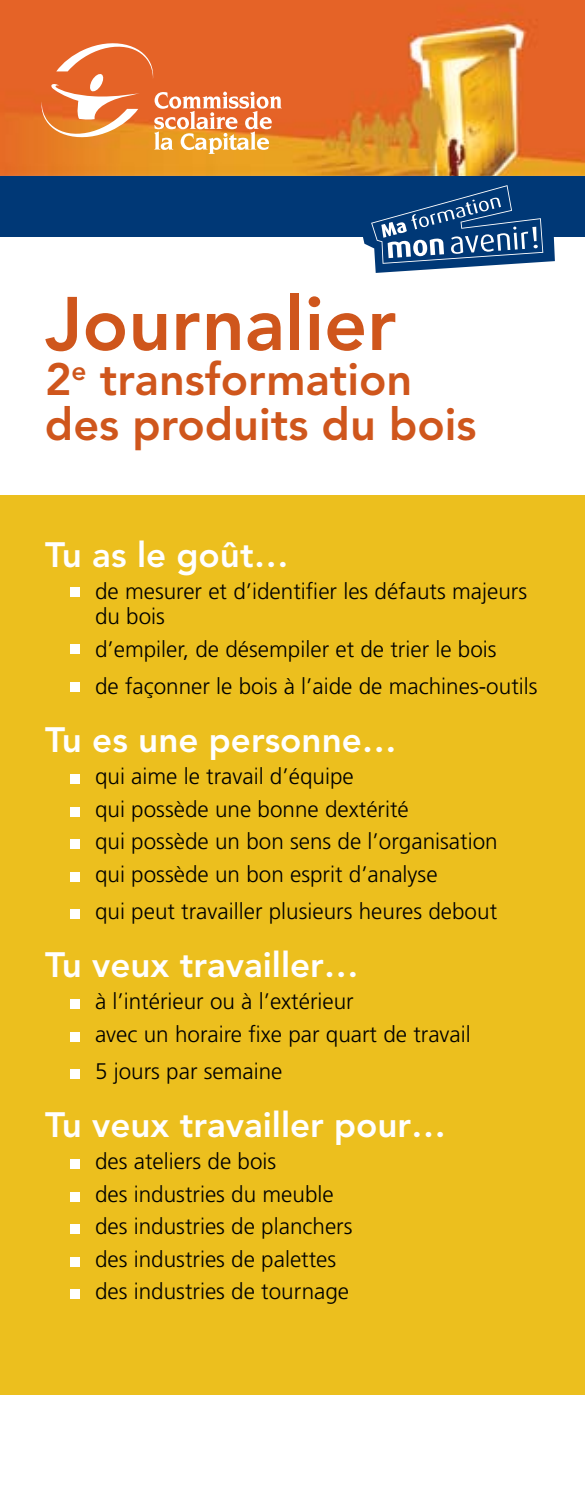
<style>
.page{position:relative;width:585px;height:1485px;background:#fff}
.page>*{position:absolute;margin:0;border:0;box-sizing:border-box;transform-origin:0 0}
.t1{font:800 75px "Avenir";color:#cf561c}
.t2{font:800 45px/45px "Avenir";color:#cf561c}
.t3{font:800 35px "Avenir";color:#fff}
.t4{font:300 22.5px/32.5px "Frutiger";color:#000}
</style>
<div class="page">
<div style="left:0;top:495px;width:585px;height:900px;background:#ecbf1e"></div>
<img style="left:0;top:0;width:585px;height:177px">
<div style="left:0;top:177px;width:585px;height:60px;background:#003876"></div>
<svg style="left:363px;top:185px;width:192px;height:88px"></svg>
<svg style="left:41px;top:37px;width:241px;height:117px;background:#e98346"></svg>
<div style="left:70px;top:587px;width:10px;height:10px;background:#fff"></div>
<div style="left:70px;top:644px;width:10px;height:10px;background:#fff"></div>
<div style="left:70px;top:682px;width:10px;height:10px;background:#fff"></div>
<div style="left:70px;top:774px;width:10px;height:10px;background:#fff"></div>
<div style="left:70px;top:807px;width:10px;height:10px;background:#fff"></div>
<div style="left:70px;top:839px;width:10px;height:10px;background:#fff"></div>
<div style="left:70px;top:872px;width:10px;height:10px;background:#fff"></div>
<div style="left:70px;top:909px;width:10px;height:10px;background:#fff"></div>
<div style="left:70px;top:999px;width:10px;height:10px;background:#fff"></div>
<div style="left:70px;top:1032px;width:10px;height:10px;background:#fff"></div>
<div style="left:70px;top:1069px;width:10px;height:10px;background:#fff"></div>
<div style="left:70px;top:1159px;width:10px;height:10px;background:#fff"></div>
<div style="left:70px;top:1192px;width:10px;height:10px;background:#fff"></div>
<div style="left:70px;top:1224px;width:10px;height:10px;background:#fff"></div>
<div style="left:70px;top:1257px;width:10px;height:10px;background:#fff"></div>
<div style="left:70px;top:1289px;width:10px;height:10px;background:#fff"></div>
<h1 class="t1" style="left:45px;top:280px;width:353px">Journalier</h1>
<h2 class="t2" style="left:45px;top:357px;width:433px">2<sup>e</sup> transformation des produits du bois</h2>
<h3 class="t3" style="left:45px;top:534px;width:245px">Tu as le goût…</h3>
<p class="t4" style="left:95px;top:579px;width:434px;line-height:25px">de mesurer et d’identifier les défauts majeurs du bois</p>
<p class="t4" style="left:95px;top:630px;width:444px;line-height:37.5px">d’empiler, de désempiler et de trier le bois<br>de façonner le bois à l’aide de machines-outils</p>
<h3 class="t3" style="left:45px;top:719px;width:353px">Tu es une personne…</h3>
<p class="t4" style="left:95px;top:760px;width:404px">qui aime le travail d’équipe<br>qui possède une bonne dextérité<br>qui possède un bon sens de l’organisation qui possède un bon esprit d’analyse</p>
<p class="t4" style="left:95px;top:895px;width:404px">qui peut travailler plusieurs heures debout</p>
<h3 class="t3" style="left:45px;top:944px;width:315px">Tu veux travailler…</h3>
<p class="t4" style="left:95px;top:985px;width:377px">à l’intérieur ou à l’extérieur<br>avec un horaire fixe par quart de travail</p>
<p class="t4" style="left:95px;top:1055px;width:189px">5 jours par semaine</p>
<h3 class="t3" style="left:45px;top:1104px;width:403px">Tu veux travailler pour…</h3>
<p class="t4" style="left:95px;top:1145px;width:259px">des ateliers de bois<br>des industries du meuble des industries de planchers des industries de palettes des industries de tournage</p>
</div>
